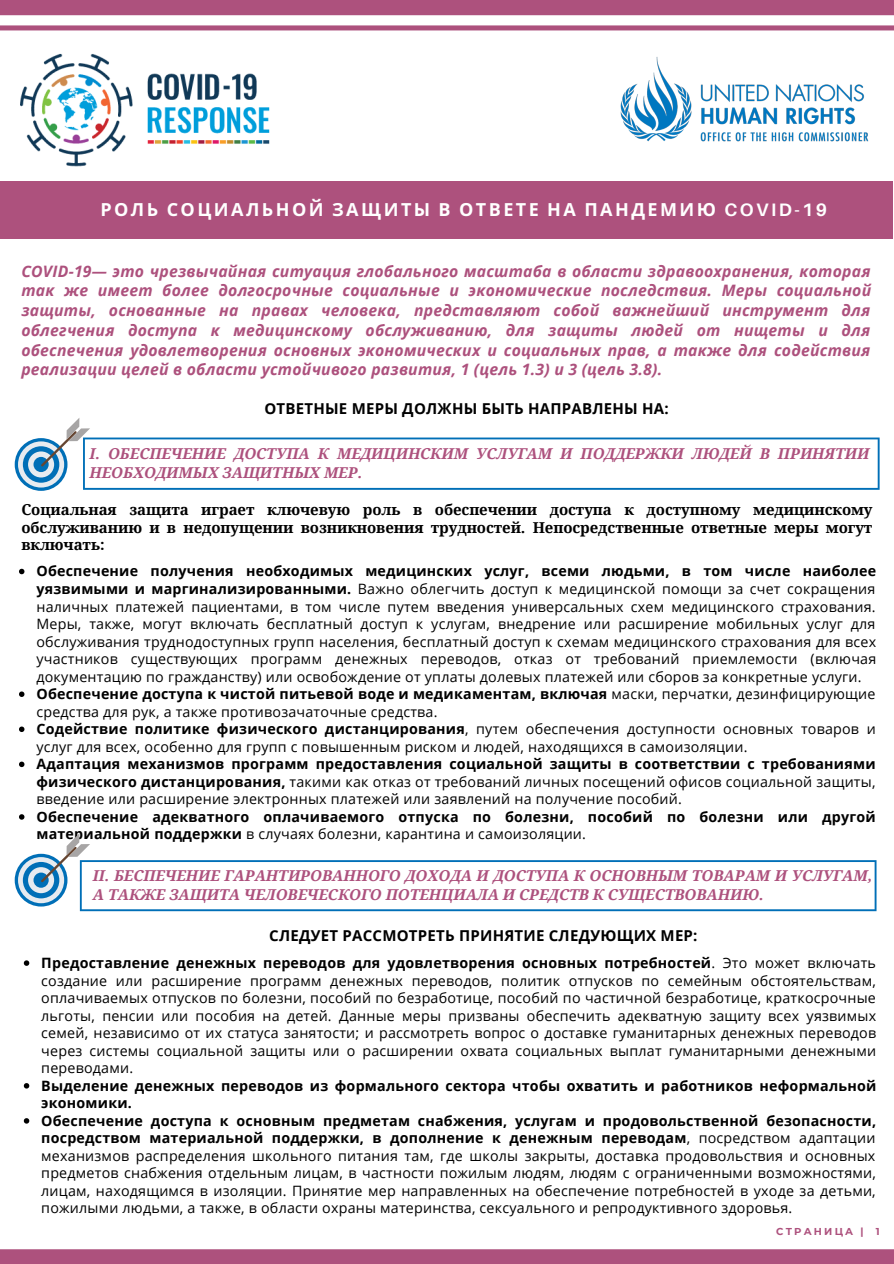
<style>
.page{position:relative;width:894px;height:1264px;background:#fff}
.page>*{position:absolute;margin:0;border:0;box-sizing:border-box;transform-origin:0 0}
.t1{font:700 18px "Noto Sans";letter-spacing:.135em;color:#fff}
.t2{font:italic 700 15.75px/19.6px "Open Sans";letter-spacing:.015em;color:#ad517d;text-align:justify}
.t3{font:italic 700 15px/18.6px "Droid Serif";color:#ad517d}
.t4{font:700 15px/17.5px "Droid Serif";letter-spacing:-.005em;color:#000;text-align:justify}
.t5{font:700 15px "Open Sans";letter-spacing:.015em;color:#000}
.t6{font:14.25px/17.5px "Open Sans";letter-spacing:.015em;color:#000}
.t7{font:700 14.25px/17.5px "Open Sans";letter-spacing:.015em;color:#000}
.t8{font:700 10.05px "Montserrat";letter-spacing:.22em;color:#ad517d}
.s1{font-family:"Aileron"}
.s2{font-weight:700}
.s3{font-weight:400}
</style>
<div class="page">
<div style="left:0;top:182px;width:892px;height:57px;background:#ad517d"></div>
<img style="left:594px;top:30px;width:299px;height:112px">
<svg style="left:0;top:0;width:893px;height:30px"></svg>
<img style="left:20px;top:53px;width:250px;height:114px">
<svg style="left:19px;top:568px;width:5px;height:6px"></svg>
<svg style="left:19px;top:691px;width:5px;height:6px"></svg>
<svg style="left:19px;top:726px;width:5px;height:6px"></svg>
<svg style="left:19px;top:761px;width:5px;height:6px"></svg>
<svg style="left:19px;top:814px;width:5px;height:5px"></svg>
<svg style="left:24px;top:960px;width:5px;height:5px"></svg>
<svg style="left:24px;top:1083px;width:5px;height:5px"></svg>
<svg style="left:24px;top:1118px;width:5px;height:5px"></svg>
<svg style="left:0;top:1249px;width:893px;height:14px;background:#ae547f"></svg>
<svg style="left:15px;top:438px;width:52px;height:53px"></svg>
<svg style="left:18px;top:441px;width:46px;height:46px"></svg>
<div style="left:23px;top:446px;width:36px;height:36px;background:#006fb7;border-radius:50%"></div>
<div style="left:28px;top:451px;width:26px;height:26px;background:#e7ebf0;border-radius:50%"></div>
<div style="left:33px;top:457px;width:16px;height:15px;background:#006fb7;border-radius:50%"></div>
<svg style="left:41px;top:418px;width:838px;height:72px"></svg>
<svg style="left:15px;top:853px;width:52px;height:53px"></svg>
<svg style="left:18px;top:857px;width:46px;height:46px"></svg>
<div style="left:23px;top:862px;width:36px;height:36px;background:#006fb7;border-radius:50%"></div>
<div style="left:28px;top:867px;width:26px;height:26px;background:#e7ebf0;border-radius:50%"></div>
<div style="left:33px;top:872px;width:16px;height:15px;background:#006fb7;border-radius:50%"></div>
<svg style="left:41px;top:833px;width:835px;height:78px"></svg>
<p class="t1" style="left:100px;top:196px;width:728px">РОЛЬ СОЦИАЛЬНОЙ ЗАЩИТЫ В ОТВЕТЕ НА ПАНДЕМИЮ <span class="s1">COVID-19</span></p>
<p class="t2" style="left:21px;top:261px;width:851px">COVID-19— это чрезвычайная ситуация глобального масштаба в области здравоохранения, которая так же имеет более долгосрочные социальные и экономические последствия. Меры социальной защиты, основанные на правах человека, представляют собой важнейший инструмент для облегчения доступа к медицинскому обслуживанию, для защиты людей от нищеты и для обеспечения удовлетворения основных экономических и социальных прав, а также для содействия реализации целей в области устойчивого развития, 1 (цель 1.3) и 3 (цель 3.8).</p>
<p class="t5" style="left:264px;top:398px;width:406px">ОТВЕТНЫЕ МЕРЫ ДОЛЖНЫ БЫТЬ НАПРАВЛЕНЫ НА:</p>
<p class="t3" style="left:89px;top:445px;width:781px">I. ОБЕСПЕЧЕНИЕ ДОСТУПА К МЕДИЦИНСКИМ УСЛУГАМ И ПОДДЕРЖКИ ЛЮДЕЙ В ПРИНЯТИИ<br>НЕОБХОДИМЫХ ЗАЩИТНЫХ МЕР.</p>
<p class="t4" style="left:21px;top:501px;width:852px">Социальная защита играет ключевую роль в обеспечении доступа к доступному медицинскому обслуживанию и в недопущении возникновения трудностей. Непосредственные ответные меры могут включать:</p>
<p class="t6" style="left:36px;top:562px;width:841px"><span class="s2">Обеспечение получения необходимых медицинских услуг, всеми людьми, в том числе наиболее уязвимыми и маргинализированными.</span> Важно облегчить доступ к медицинской помощи за счет сокращения наличных платежей пациентами, в том числе путем введения универсальных схем медицинского страхования.<br>Меры, также, могут включать бесплатный доступ к услугам, внедрение или расширение мобильных услуг для обслуживания труднодоступных групп населения, бесплатный доступ к схемам медицинского страхования для всех участников существующих программ денежных переводов, отказ от требований приемлемости (включая документацию по гражданству) или освобождение от уплаты долевых платежей или сборов за конкретные услуги.<br><span class="s2">Обеспечение доступа к чистой питьевой воде и медикаментам, включая</span> маски, перчатки, дезинфицирующие средства для рук, а также противозачаточные средства.<br><span class="s2">Содействие политике физического дистанцирования</span>, путем обеспечения доступности основных товаров и услуг для всех, особенно для групп с повышенным риском и людей, находящихся в самоизоляции.</p>
<p class="t6" style="left:36px;top:755px;width:840px;text-align:justify"><span class="s2">Адаптация механизмов программ предоставления социальной защиты в соответствии с требованиями физического дистанцирования,</span> такими как отказ от требований личных посещений офисов социальной защиты, введение или расширение электронных платежей или заявлений на получение пособий.</p>
<p class="t7" style="left:36px;top:807px;width:840px">Обеспечение адекватного оплачиваемого отпуска по болезни, пособий по болезни или другой материальной поддержки <span class="s3">в случаях болезни, карантина и самоизоляции.</span></p>
<p class="t3" style="left:93px;top:867px;width:780px">II. БЕСПЕЧЕНИЕ ГАРАНТИРОВАННОГО ДОХОДА И ДОСТУПА К ОСНОВНЫМ ТОВАРАМ И УСЛУГАМ,<br>А ТАКЖЕ ЗАЩИТА ЧЕЛОВЕЧЕСКОГО ПОТЕНЦИАЛА И СРЕДСТВ К СУЩЕСТВОВАНИЮ.</p>
<p class="t5" style="left:269px;top:925px;width:429px">СЛЕДУЕТ РАССМОТРЕТЬ ПРИНЯТИЕ СЛЕДУЮЩИХ МЕР:</p>
<p class="t6" style="left:41px;top:953px;width:836px;text-align:justify"><span class="s2">Предоставление денежных переводов для удовлетворения основных потребностей</span>. Это может включать создание или расширение программ денежных переводов, политик отпусков по семейным обстоятельствам, оплачиваемых отпусков по болезни, пособий по безработице, пособий по частичной безработице, краткосрочные льготы, пенсии или пособия на детей. Данные меры призваны обеспечить адекватную защиту всех уязвимых семей, независимо от их статуса занятости; и рассмотреть вопрос о доставке гуманитарных денежных переводов через системы социальной защиты или о расширении охвата социальных выплат гуманитарными денежными переводами.</p>
<p class="t6" style="left:41px;top:1076px;width:836px"><span class="s2">Выделение денежных переводов из формального сектора чтобы охватить и работников неформальной экономики.<br>Обеспечение доступа к основным предметам снабжения, услугам и продовольственной безопасности, посредством материальной поддержки, в дополнение к денежным переводам</span>, посредством адаптации механизмов распределения школьного питания там, где школы закрыты, доставка продовольствия и основных предметов снабжения отдельным лицам, в частности пожилым людям, людям с ограниченными возможностями, лицам, находящимся в изоляции. Принятие мер направленных на обеспечение потребностей в уходе за детьми, пожилыми людьми, а также, в области охраны материнства, сексуального и репродуктивного здоровья.</p>
<p class="t8" style="left:776px;top:1225px;width:105px">СТРАНИЦА | 1</p>
</div>
